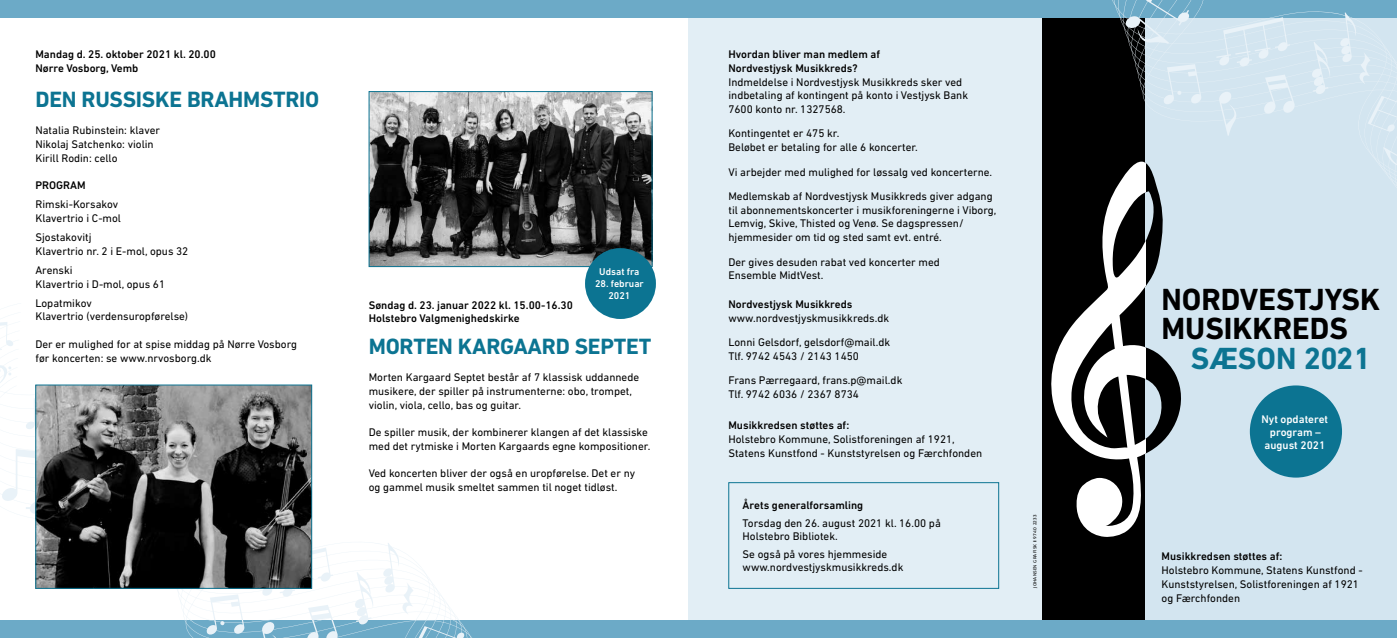
<style>
.page{position:relative;width:1397px;height:638px;background:#fff}
.page>*{position:absolute;margin:0;border:0;box-sizing:border-box;transform-origin:0 0}
.t1{font:700 31.12px/29.8px "DIN Next LT Pro";color:#000}
.t2{font:700 31.12px "DIN Next LT Pro";color:#0c7492}
.t3{font:700 22.5px "DIN Next LT Pro";letter-spacing:-.01em;color:#0c7492}
.t4{font:11.25px/13.8px "DIN Next LT Pro";color:#000}
.t5{font:500 11.25px/13.8px "DIN Next LT Pro";color:#000}
.t6{font:500 11.25px/13.1px "DIN Next LT Pro";color:#fff;text-align:center}
.t7{font:500 10px/11.9px "DIN Next LT Pro";color:#fff;text-align:center}
.t8{font:4.38px "Signa Column";letter-spacing:.05em;color:#000}
.s1{font-weight:900}
</style>
<div class="page">
<div style="left:688px;top:11px;width:354px;height:627px;background:#e2eef5"></div>
<div style="left:1042px;top:0;width:354px;height:638px;background:#d3e5f0"></div>
<svg style="left:1144px;top:240px;width:37px;height:297px"></svg>
<div style="left:1042px;top:0;width:102px;height:638px;background:#000"></div>
<svg style="left:1051px;top:240px;width:93px;height:297px"></svg>
<div style="left:0;top:620px;width:1396px;height:18px;background:#6caac7"></div>
<div style="left:0;top:0;width:1396px;height:18px;background:#6caac7"></div>
<svg style="left:177px;top:385px;width:295px;height:253px"></svg>
<svg style="left:262px;top:621px;width:22px;height:17px"></svg>
<svg style="left:410px;top:626px;width:54px;height:12px"></svg>
<svg style="left:306px;top:605px;width:32px;height:33px"></svg>
<svg style="left:259px;top:547px;width:74px;height:50px"></svg>
<svg style="left:354px;top:572px;width:19px;height:53px"></svg>
<svg style="left:382px;top:543px;width:31px;height:71px"></svg>
<svg style="left:206px;top:594px;width:39px;height:41px"></svg>
<svg style="left:0;top:365px;width:236px;height:149px"></svg>
<svg style="left:0;top:322px;width:13px;height:28px"></svg>
<svg style="left:1102px;top:0;width:294px;height:240px"></svg>
<svg style="left:1218px;top:91px;width:22px;height:45px"></svg>
<svg style="left:1367px;top:96px;width:29px;height:36px"></svg>
<svg style="left:1262px;top:75px;width:32px;height:39px"></svg>
<svg style="left:1124px;top:0;width:68px;height:44px"></svg>
<svg style="left:1216px;top:17px;width:73px;height:50px"></svg>
<svg style="left:1310px;top:42px;width:20px;height:53px"></svg>
<svg style="left:1339px;top:13px;width:31px;height:71px"></svg>
<svg style="left:1162px;top:64px;width:39px;height:41px"></svg>
<svg style="left:1382px;top:147px;width:14px;height:20px"></svg>
<div style="left:728px;top:482px;width:270px;height:107px;border:1px solid #0c7492"></div>
<img style="left:37px;top:387px;width:273px;height:200px">
<div style="left:35px;top:385px;width:277px;height:204px;border:1px solid #0c7492"></div>
<img style="left:371px;top:93px;width:279px;height:172px">
<div style="left:369px;top:91px;width:283px;height:176px;border:1px solid #0c7492"></div>
<div style="left:585px;top:248px;width:71px;height:71px;background:#0c7492;border-radius:50%"></div>
<div style="left:1249px;top:385px;width:92px;height:92px;background:#0c7492;border-radius:50%"></div>
<p class="t5" style="left:35px;top:47px;width:182px">Mandag d. 25. oktober 2021 kl. 20.00<br>Nørre Vosborg, Vemb</p>
<h2 class="t3" style="left:35px;top:86px;width:285px">DEN RUSSISKE BRAHMSTRIO</h2>
<p class="t4" style="left:35px;top:123px;width:126px">Natalia Rubinstein: klaver<br>Nikolaj Satchenko: violin<br>Kirill Rodin: cello</p>
<p class="t5" style="left:35px;top:178px;width:52px">PROGRAM</p>
<p class="t4" style="left:35px;top:197px;width:87px">Rimski-Korsakov<br>Klavertrio i C-mol</p>
<p class="t4" style="left:35px;top:230px;width:154px">Sjostakovitj<br>Klavertrio nr. 2 i E-mol, opus 32</p>
<p class="t4" style="left:35px;top:263px;width:131px">Arenski<br>Klavertrio i D-mol, opus 61</p>
<p class="t4" style="left:35px;top:296px;width:154px">Lopatmikov<br>Klavertrio (verdensuropførelse)</p>
<p class="t4" style="left:35px;top:337px;width:263px">Der er mulighed for at spise middag på Nørre Vosborg før koncerten: se www.nrvosborg.dk</p>
<p class="t7" style="left:599px;top:266px;width:42px">Udsat fra</p>
<p class="t7" style="left:595px;top:278px;width:50px">28. februar<br>2021</p>
<p class="t5" style="left:369px;top:298px;width:206px">Søndag d. 23. januar 2022 kl. 15.00-16.30<br>Holstebro Valgmenighedskirke</p>
<h2 class="t3" style="left:369px;top:333px;width:284px">MORTEN KARGAARD SEPTET</h2>
<p class="t4" style="left:369px;top:370px;width:272px">Morten Kargaard Septet består af 7 klassisk uddannede musikere, der spiller på instrumenterne: obo, trompet, violin, viola, cello, bas og guitar.</p>
<p class="t4" style="left:369px;top:425px;width:283px">De spiller musik, der kombinerer klangen af det klassiske med det rytmiske i Morten Kargaards egne kompositioner.</p>
<p class="t4" style="left:369px;top:466px;width:268px">Ved koncerten bliver der også en uropførelse. Det er ny og gammel musik smeltet sammen til noget tidløst.</p>
<p class="t5" style="left:728px;top:47px;width:153px">Hvordan bliver man medlem af<br>Nordvestjysk Musikkreds?</p>
<p class="t4" style="left:728px;top:75px;width:241px">Indmeldelse i Nordvestjysk Musikkreds sker ved indbetaling af kontingent på konto i Vestjysk Bank<br>7600 konto nr. 1327568.</p>
<p class="t4" style="left:728px;top:127px;width:191px">Kontingentet er 475 kr.<br>Beløbet er betaling for alle 6 koncerter.</p>
<p class="t4" style="left:728px;top:159px;width:266px;line-height:24.4px">Vi arbejder med mulighed for løssalg ved koncerterne.<br>Medlemskab af Nordvestjysk Musikkreds giver adgang</p>
<p class="t4" style="left:728px;top:203px;width:269px">til abonnementskoncerter i musikforeningerne i Viborg,<br>Lemvig, Skive, Thisted og Venø. Se dagspressen/ hjemmesider om tid og sted samt evt. entré.</p>
<p class="t4" style="left:728px;top:255px;width:213px">Der gives desuden rabat ved koncerter med<br>Ensemble MidtVest.</p>
<p class="t5" style="left:728px;top:297px;width:126px">Nordvestjysk Musikkreds</p>
<p class="t4" style="left:728px;top:306px;width:163px;line-height:24.4px">www.nordvestjyskmusikkreds.dk<br>Lonni Gelsdorf, gelsdorf@mail.dk</p>
<p class="t4" style="left:728px;top:344px;width:175px;line-height:24.4px">Tlf. 9742 4543 / 2143 1450<br>Frans Pærregaard, frans.p@mail.dk</p>
<p class="t4" style="left:728px;top:387px;width:132px">Tlf. 9742 6036 / 2367 8734</p>
<p class="t5" style="left:728px;top:419px;width:122px">Musikkredsen støttes af:</p>
<p class="t4" style="left:728px;top:432px;width:255px">Holstebro Kommune, Solistforeningen af 1921,<br>Statens Kunstfond - Kunststyrelsen og Færchfonden</p>
<p class="t5" style="left:742px;top:498px;width:122px">Årets generalforsamling</p>
<p class="t4" style="left:742px;top:516px;width:200px">Torsdag den 26. august 2021 kl. 16.00 på<br>Holstebro Bibliotek.</p>
<p class="t4" style="left:742px;top:547px;width:162px">Se også på vores hjemmeside www.nordvestjyskmusikkreds.dk</p>
<p class="t8" style="left:1032px;top:588px;width:75px;rotate:-90deg">JOHANSEN GRAFISK <span class="s1">I</span> 9740 2233</p>
<h1 class="t1" style="left:1161px;top:284px;width:220px">NORDVESTJYSK<br>MUSIKKREDS</h1>
<h1 class="t2" style="left:1190px;top:340px;width:181px">SÆSON 2021</h1>
<p class="t6" style="left:1261px;top:412px;width:68px">Nyt opdateret program – august 2021</p>
<p class="t5" style="left:1161px;top:550px;width:122px">Musikkredsen støttes af:</p>
<p class="t4" style="left:1161px;top:563px;width:203px">Holstebro Kommune, Statens Kunstfond -<br>Kunststyrelsen, Solistforeningen af 1921 og Færchfonden</p>
</div>
